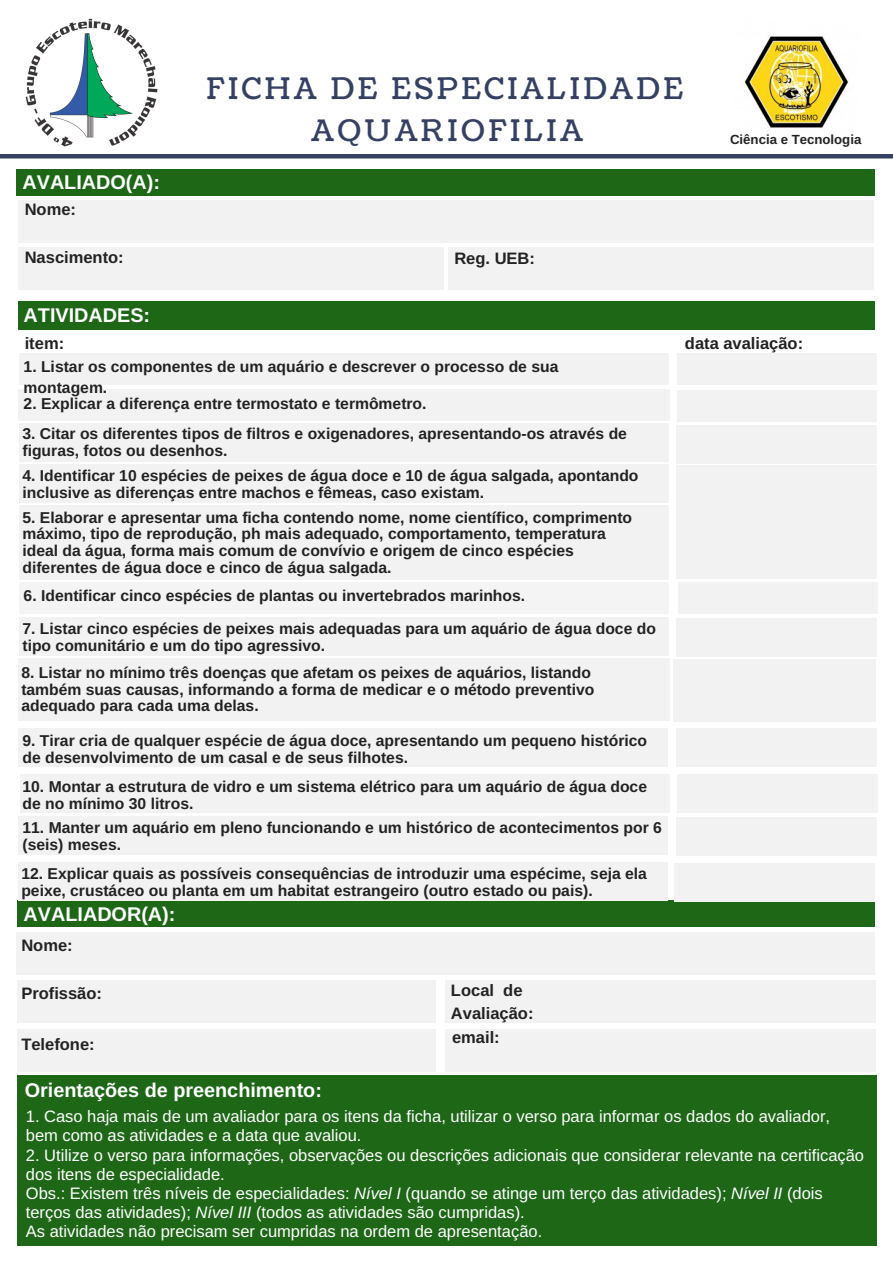
<style>
.page{position:relative;width:893px;height:1263px;background:#fff}
.page>*{position:absolute;margin:0;border:0;box-sizing:border-box;transform-origin:0 0}
.t1{font:29.7px/41.5px "Coustard";letter-spacing:.12em;color:#354063;text-align:center}
.t2{font:700 19.8px "Arimo";color:#fff}
.t3{font:16.5px/19px "Arimo";color:#fff}
.t4{font:700 16.5px/22.5px "Arimo";color:#222}
.t5{font:700 15.75px/16.8px "Arimo";color:#222}
.t6{font:700 13.2px "Arimo";color:#222}
.s1{font-style:italic}
</style>
<div class="page">
<img style="left:26px;top:18px;width:131px;height:129px">
<hr style="left:0;top:154px;width:892px;height:4px;background:#354063">
<div style="left:17px;top:169px;width:857px;height:27px;background:#1e6717"></div>
<div style="left:18px;top:200px;width:855px;height:43px;background:#f2f2f2"></div>
<div style="left:18px;top:247px;width:425px;height:43px;background:#f2f2f2"></div>
<div style="left:448px;top:247px;width:425px;height:43px;background:#f2f2f2"></div>
<div style="left:18px;top:301px;width:856px;height:28px;background:#1e6717"></div>
<div style="left:18px;top:389px;width:651px;height:31px;background:#f2f2f2"></div>
<div style="left:677px;top:390px;width:199px;height:32px;background:#f2f2f2"></div>
<div style="left:19px;top:582px;width:650px;height:32px;background:#f4f4f4"></div>
<div style="left:678px;top:582px;width:199px;height:32px;background:#f2f2f2"></div>
<div style="left:19px;top:506px;width:650px;height:74px;background:#f2f2f2"></div>
<div style="left:676px;top:505px;width:200px;height:74px;background:#f2f2f2"></div>
<div style="left:18px;top:658px;width:651px;height:63px;background:#f2f2f2"></div>
<div style="left:673px;top:659px;width:203px;height:63px;background:#f2f2f2"></div>
<div style="left:17px;top:900px;width:857px;height:27px;background:#1e6717"></div>
<div style="left:17px;top:932px;width:858px;height:43px;background:#f2f2f2"></div>
<div style="left:17px;top:980px;width:418px;height:43px;background:#f2f2f2"></div>
<div style="left:445px;top:980px;width:431px;height:43px;background:#f2f2f2"></div>
<div style="left:17px;top:1029px;width:418px;height:42px;background:#f2f2f2"></div>
<div style="left:445px;top:1029px;width:431px;height:42px;background:#f2f2f2"></div>
<div style="left:17px;top:1075px;width:859px;height:170px;background:#1e6717"></div>
<div style="left:19px;top:353px;width:650px;height:31px;background:#f2f2f2"></div>
<div style="left:677px;top:353px;width:199px;height:31px;background:#f2f2f2"></div>
<img style="left:744px;top:36px;width:105px;height:92px">
<div style="left:19px;top:424px;width:650px;height:38px;background:#f2f2f2"></div>
<div style="left:676px;top:425px;width:200px;height:38px;background:#f2f2f2"></div>
<div style="left:19px;top:464px;width:650px;height:38px;background:#f2f2f2"></div>
<div style="left:676px;top:465px;width:200px;height:39px;background:#f2f2f2"></div>
<div style="left:19px;top:617px;width:650px;height:38px;background:#f2f2f2"></div>
<div style="left:676px;top:618px;width:200px;height:38px;background:#f2f2f2"></div>
<div style="left:18px;top:728px;width:650px;height:39px;background:#f2f2f2"></div>
<div style="left:676px;top:728px;width:200px;height:39px;background:#f2f2f2"></div>
<div style="left:20px;top:774px;width:650px;height:39px;background:#f2f2f2"></div>
<div style="left:677px;top:774px;width:200px;height:39px;background:#f2f2f2"></div>
<div style="left:18px;top:816px;width:650px;height:38px;background:#f2f2f2"></div>
<div style="left:676px;top:817px;width:200px;height:38px;background:#f2f2f2"></div>
<div style="left:18px;top:862px;width:650px;height:38px;background:#f2f2f2"></div>
<div style="left:674px;top:863px;width:200px;height:38px;background:#f2f2f2"></div>
<p class="t2" style="left:22px;top:171px;width:139px">AVALIADO(A):</p>
<p class="t4" style="left:25px;top:198px;width:53px">Nome:</p>
<p class="t4" style="left:25px;top:246px;width:100px">Nascimento:</p>
<h1 class="t1" style="left:206px;top:69px;width:478px">FICHA DE ESPECIALIDADE<br>AQUARIOFILIA</h1>
<p class="t4" style="left:454px;top:247px;width:82px">Reg. UEB:</p>
<p class="t6" style="left:730px;top:132px;width:133px">Ciência e Tecnologia</p>
<p class="t2" style="left:24px;top:304px;width:128px">ATIVIDADES:</p>
<p class="t4" style="left:25px;top:331px;width:41px">item:</p>
<p class="t4" style="left:685px;top:331px;width:120px">data avaliação:</p>
<p class="t5" style="left:24px;top:356px;width:536px;line-height:21.3px">1. Listar os componentes de um aquário e descrever o processo de sua montagem.</p>
<p class="t5" style="left:24px;top:395px;width:404px">2. Explicar a diferença entre termostato e termômetro.</p>
<p class="t5" style="left:22px;top:426px;width:606px">3. Citar os diferentes tipos de filtros e oxigenadores, apresentando-os através de figuras, fotos ou desenhos.</p>
<p class="t5" style="left:22px;top:467px;width:617px">4. Identificar 10 espécies de peixes de água doce e 10 de água salgada, apontando inclusive as diferenças entre machos e fêmeas, caso existam.</p>
<p class="t5" style="left:22px;top:509px;width:611px">5. Elaborar e apresentar uma ficha contendo nome, nome científico, comprimento máximo, tipo de reprodução, ph mais adequado, comportamento, temperatura ideal da água, forma mais comum de convívio e origem de cinco espécies diferentes de água doce e cinco de água salgada.</p>
<p class="t5" style="left:24px;top:588px;width:503px">6. Identificar cinco espécies de plantas ou invertebrados marinhos.</p>
<p class="t5" style="left:22px;top:620px;width:635px">7. Listar cinco espécies de peixes mais adequadas para um aquário de água doce do tipo comunitário e um do tipo agressivo.</p>
<p class="t5" style="left:21px;top:664px;width:574px">8. Listar no mínimo três doenças que afetam os peixes de aquários, listando também suas causas, informando a forma de medicar e o método preventivo adequado para cada uma delas.</p>
<p class="t5" style="left:22px;top:732px;width:626px">9. Tirar cria de qualquer espécie de água doce, apresentando um pequeno histórico de desenvolvimento de um casal e de seus filhotes.</p>
<p class="t5" style="left:22px;top:778px;width:626px">10. Montar a estrutura de vidro e um sistema elétrico para um aquário de água doce de no mínimo 30 litros.</p>
<p class="t5" style="left:22px;top:819px;width:641px">11. Manter um aquário em pleno funcionando e um histórico de acontecimentos por 6 (seis) meses.</p>
<p class="t5" style="left:21px;top:865px;width:627px">12. Explicar quais as possíveis consequências de introduzir uma espécime, seja ela peixe, crustáceo ou planta em um habitat estrangeiro (outro estado ou pais).</p>
<p class="t2" style="left:24px;top:903px;width:153px">AVALIADOR(A):</p>
<p class="t4" style="left:21px;top:934px;width:53px">Nome:</p>
<p class="t4" style="left:21px;top:982px;width:82px">Profissão:</p>
<p class="t4" style="left:21px;top:1033px;width:75px">Telefone:</p>
<p class="t4" style="left:451px;top:979px;width:84px">Local de<br>Avaliação:</p>
<p class="t4" style="left:452px;top:1026px;width:49px">email:</p>
<p class="t2" style="left:25px;top:1079px;width:299px">Orientações de preenchimento:</p>
<p class="t3" style="left:26px;top:1107px;width:805px">1. Caso haja mais de um avaliador para os itens da ficha, utilizar o verso para informar os dados do avaliador, bem como as atividades e a data que avaliou.</p>
<p class="t3" style="left:26px;top:1145px;width:839px">2. Utilize o verso para informações, observações ou descrições adicionais que considerar relevante na certificação dos itens de especialidade.<br>Obs.: Existem três níveis de especialidades: <span class="s1">Nível I</span> (quando se atinge um terço das atividades); <span class="s1">Nível II</span> (dois terços das atividades); <span class="s1">Nível III</span> (todos as atividades são cumpridas).<br>As atividades não precisam ser cumpridas na ordem de apresentação.</p>
</div>
